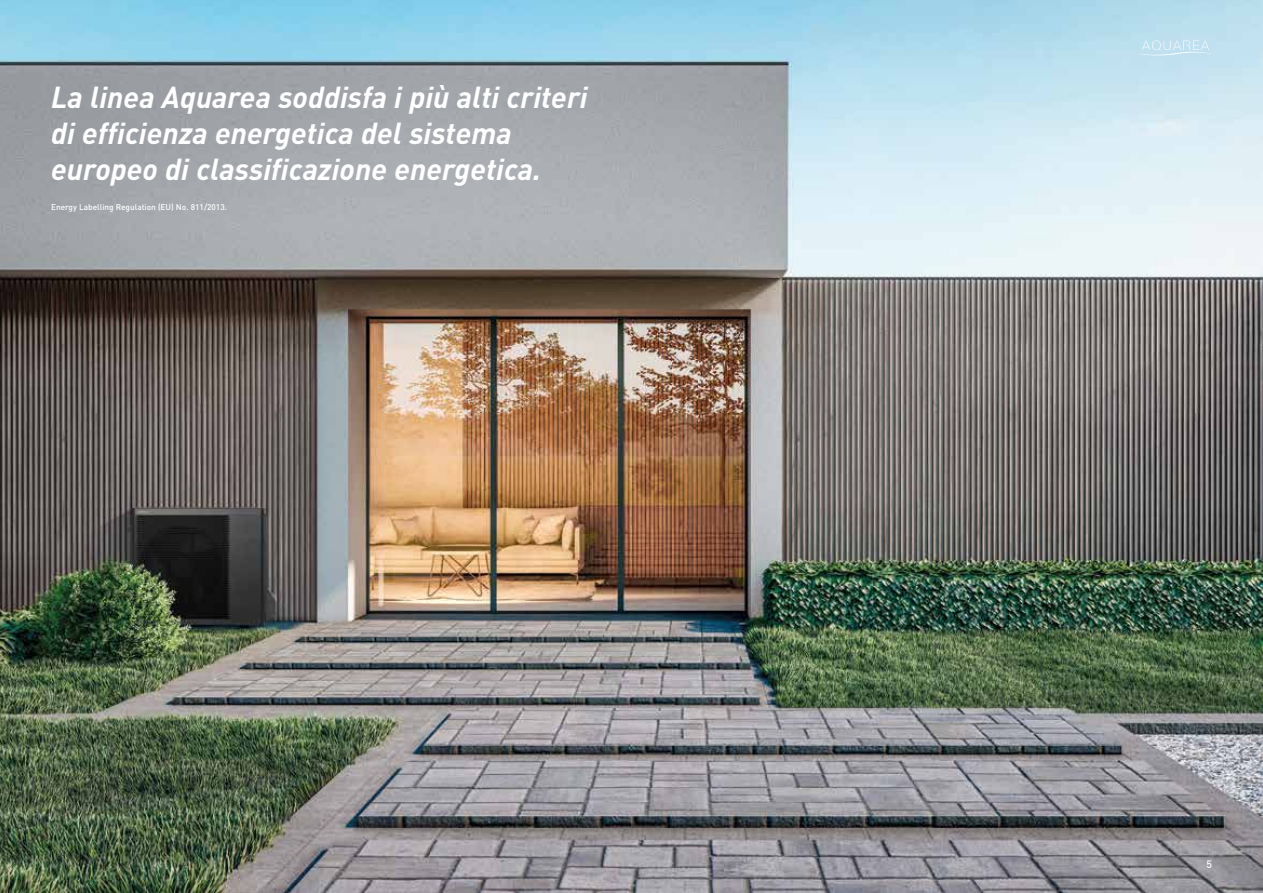
<style>
.page{position:relative;width:1263px;height:893px;background:#fff}
.page>*{position:absolute;margin:0;border:0;box-sizing:border-box;transform-origin:0 0}
.t1{font:italic 700 30px/36px "DIN Pro";color:#fff}
.t2{font:500 10.5px "DIN Pro";color:#fff}
.t3{font:500 8.25px "DIN Pro";color:#fff}
</style>
<div class="page">
<img style="left:0;top:0;width:1263px;height:893px">
<svg style="left:1137px;top:40px;width:75px;height:15px"></svg>
<p class="t1" style="left:51px;top:77px;width:538px">La linea Aquarea soddisfa i più alti criteri di efficienza energetica del sistema europeo di classificazione energetica.</p>
<p class="t3" style="left:51px;top:200px;width:178px">Energy Labelling Regulation (EU) No. 811/2013.</p>
<p class="t2" style="left:1206px;top:856px;width:7px">5</p>
</div>
